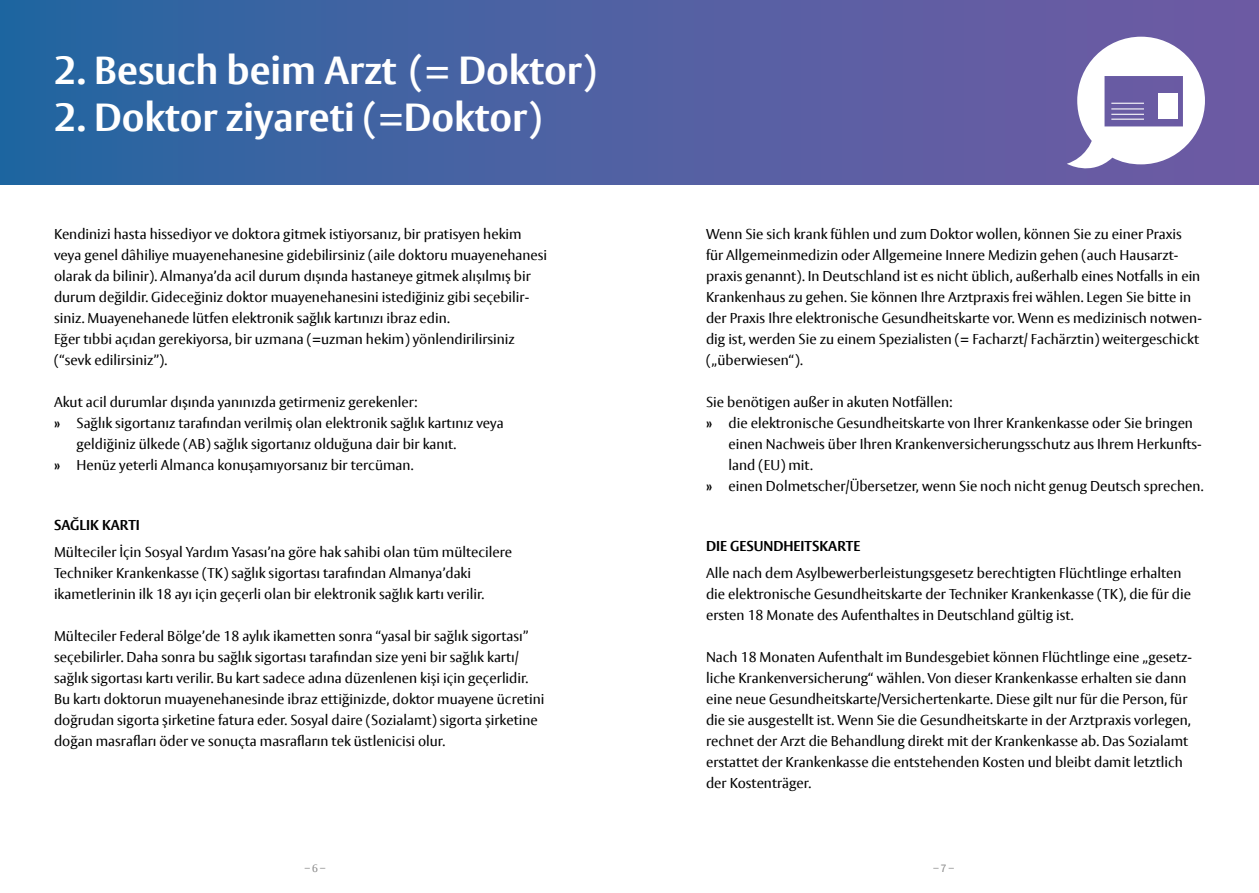
<style>
.page{position:relative;width:1259px;height:893px;background:#fff}
.page>*{position:absolute;margin:0;border:0;box-sizing:border-box;transform-origin:0 0}
.Kapitelüberschrift{font:700 39px "Vesta Pro";color:#fff}
.fließtext{font:14.25px/21px "Vesta Pro";color:#000}
.Zwischenüberschrift{font:700 14.25px "Vesta Pro";color:#000}
.t1{font:10.5px "Vesta Pro";color:#878787}
.s1{font-weight:700}
</style>
<div class="page">
<div style="left:0;top:0;width:1259px;height:185px;background:linear-gradient(to right,#2866a1,#745aa4)"></div>
<svg style="left:1066px;top:37px;width:139px;height:140px"></svg>
<hr style="left:1111px;top:119px;width:33px;height:1px;background:#fff">
<hr style="left:1111px;top:114px;width:33px;height:1px;background:#fff">
<hr style="left:1111px;top:108px;width:33px;height:1px;background:#fff">
<hr style="left:1111px;top:103px;width:33px;height:1px;background:#fff">
<div style="left:1158px;top:94px;width:19px;height:25px;background:#fff"></div>
<p class="Kapitelüberschrift" style="left:54px;top:47px;width:544px">2. Besuch beim Arzt (= Doktor)</p>
<p class="Kapitelüberschrift" style="left:54px;top:93px;width:489px">2. Doktor ziyareti (=Doktor)</p>
<p class="fließtext" style="left:54px;top:224px;width:494px">Kendinizi hasta hissediyor ve doktora gitmek istiyorsanız, bir pratisyen hekim veya genel dâhiliye muayenehanesine gidebilirsiniz (aile doktoru muayenehanesi olarak da bilinir). Almanya’da acil durum dışında hastaneye gitmek alışılmış bir durum değildir. Gideceğiniz doktor muayenehanesini istediğiniz gibi seçebilir&shy;siniz. Muayenehanede lütfen elektronik sağlık kartınızı ibraz edin.</p>
<p class="fließtext" style="left:54px;top:329px;width:462px">Eğer tıbbi açıdan gerekiyorsa, bir uzmana (=uzman hekim) yönlendirilirsiniz (“sevk edilirsiniz”).</p>
<p class="fließtext" style="left:54px;top:392px;width:365px">Akut acil durumlar dışında yanınızda getirmeniz gerekenler:</p>
<p class="fließtext" style="left:76px;top:413px;width:429px;text-indent:-22px"><span class="s1">»</span> Sağlık sigortanız tarafından verilmiş olan elektronik sağlık kartınız veya geldiğiniz ülkede (AB) sağlık sigortanız olduğuna dair bir kanıt.</p>
<p class="fließtext" style="left:54px;top:455px;width:361px"><span class="s1">»</span> Henüz yeterli Almanca konuşamıyorsanız bir tercüman.</p>
<p class="Zwischenüberschrift" style="left:54px;top:516px;width:87px">SAĞLIK KARTI</p>
<p class="fließtext" style="left:54px;top:542px;width:460px">Mülteciler İçin Sosyal Yardım Yasası’na göre hak sahibi olan tüm mültecilere<br>Techniker Krankenkasse (TK) sağlık sigortası tarafından Almanya’daki ikametlerinin ilk 18 ayı için geçerli olan bir elektronik sağlık kartı verilir.</p>
<p class="fließtext" style="left:54px;top:626px;width:492px">Mülteciler Federal Bölge’de 18 aylık ikametten sonra “yasal bir sağlık sigortası” seçebilirler. Daha sonra bu sağlık sigortası tarafından size yeni bir sağlık kartı/ sağlık sigortası kartı verilir. Bu kart sadece adına düzenlenen kişi için geçerlidir.<br>Bu kartı doktorun muayenehanesinde ibraz ettiğinizde, doktor muayene ücretini doğrudan sigorta şirketine fatura eder. Sosyal daire (Sozialamt) sigorta şirketine doğan masrafları öder ve sonuçta masrafların tek üstlenicisi olur.</p>
<p class="fließtext" style="left:706px;top:224px;width:497px">Wenn Sie sich krank fühlen und zum Doktor wollen, können Sie zu einer Praxis für Allgemeinmedizin oder Allgemeine Innere Medizin gehen (auch Hausarzt&shy;praxis genannt). In Deutschland ist es nicht üblich, außerhalb eines Notfalls in ein Krankenhaus zu gehen. Sie können Ihre Arztpraxis frei wählen. Legen Sie bitte in der Praxis Ihre elektronische Gesundheitskarte vor. Wenn es medizinisch notwen&shy;dig ist, werden Sie zu einem Spezialisten (= Facharzt/ Fachärztin) weitergeschickt („überwiesen“).</p>
<p class="fließtext" style="left:706px;top:392px;width:248px">Sie benötigen außer in akuten Notfällen:</p>
<p class="fließtext" style="left:728px;top:413px;width:475px;text-indent:-22px"><span class="s1">»</span> die elektronische Gesundheitskarte von Ihrer Krankenkasse oder Sie bringen einen Nachweis über Ihren Krankenversicherungsschutz aus Ihrem Herkunfts&shy;land (EU) mit.</p>
<p class="fließtext" style="left:706px;top:476px;width:499px"><span class="s1">»</span> einen Dolmetscher/Übersetzer, wenn Sie noch nicht genug Deutsch sprechen.</p>
<p class="Zwischenüberschrift" style="left:706px;top:537px;width:156px">DIE GESUNDHEITSKARTE</p>
<p class="fließtext" style="left:706px;top:563px;width:486px">Alle nach dem Asylbewerberleistungsgesetz berechtigten Flüchtlinge erhalten die elektronische Gesundheitskarte der Techniker Krankenkasse (TK), die für die ersten 18 Monate des Aufenthaltes in Deutschland gültig ist.</p>
<p class="fließtext" style="left:706px;top:647px;width:487px">Nach 18 Monaten Aufenthalt im Bundesgebiet können Flüchtlinge eine „gesetz&shy;liche Krankenversicherung“ wählen. Von dieser Krankenkasse erhalten sie dann eine neue Gesundheitskarte/Versichertenkarte. Diese gilt nur für die Person, für die sie ausgestellt ist. Wenn Sie die Gesundheitskarte in der Arztpraxis vorlegen, rechnet der Arzt die Behandlung direkt mit der Krankenkasse ab. Das Sozialamt erstattet der Krankenkasse die entstehenden Kosten und bleibt damit letztlich der Kostenträger.</p>
<p class="t1" style="left:305px;top:862px;width:22px">– 6 –</p>
<p class="t1" style="left:933px;top:862px;width:22px">– 7 –</p>
</div>
